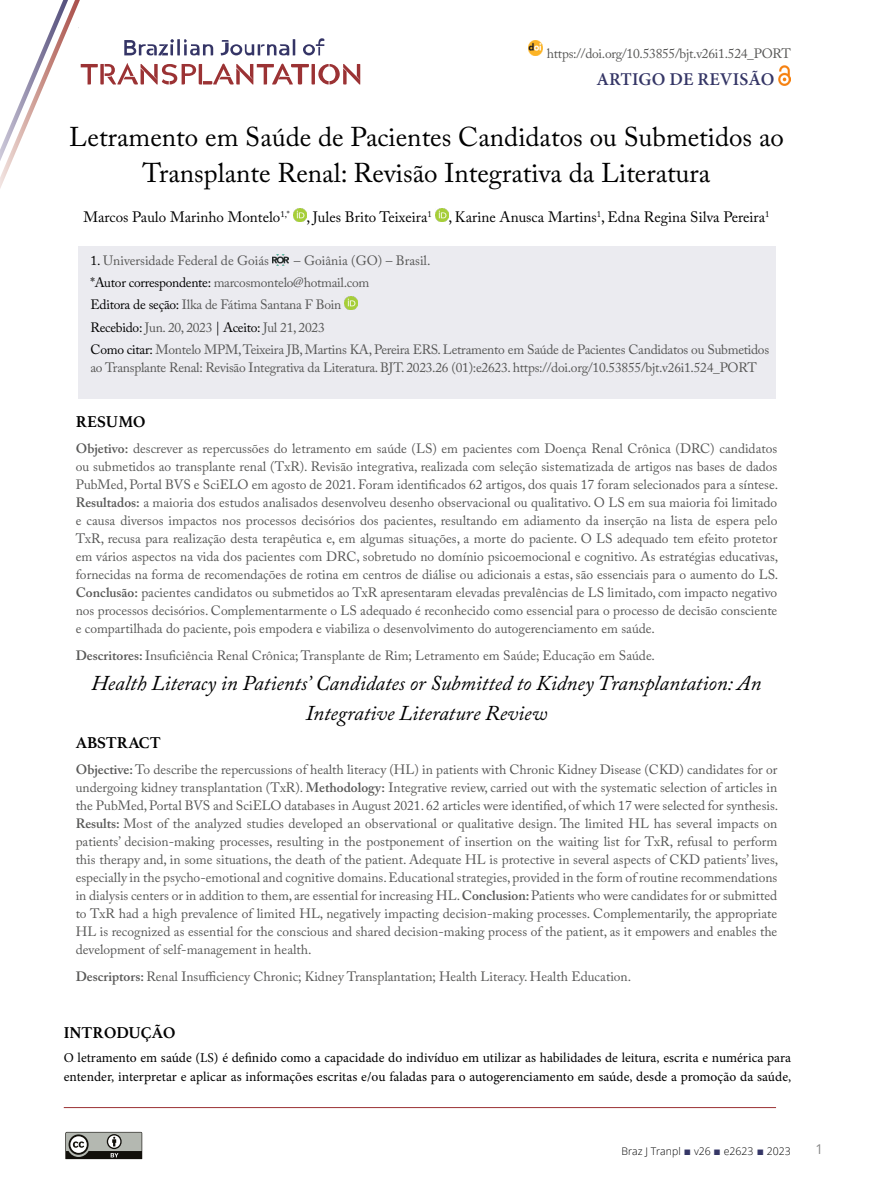
<style>
.page{position:relative;width:893px;height:1191px;background:#fff}
.page>*{position:absolute;margin:0;border:0;box-sizing:border-box;transform-origin:0 0}
.t1{font:27px/36px "Adobe Caslon Pro";color:#000;text-align:center}
.t2{font:italic 21px/30px "Adobe Caslon Pro";color:#000;text-align:center}
.t3{font:600 18px "Minion Pro";letter-spacing:.01em;color:#353666}
.t4{font:700 16.5px "Athelas";color:#000}
.t5{font:15px "Adobe Caslon Pro";color:#000}
.t6{font:13.5px/18px "Adobe Caslon Pro";letter-spacing:-.02em;color:#575756;text-align:justify}
.t7{font:13.5px/19.5px "Minion Pro";color:#000}
.t8{font:13.5px "Adobe Caslon Pro";color:#575756}
.t9{font:13.5px "Open Sans";color:#878787}
.t10{font:300 10.5px "Open Sans";color:#000}
.s1{color:#000}
.s2{font-weight:600}
.s3{font-family:"Times New Roman";font-weight:400;font-size:12px;color:#353666}
</style>
<div class="page">
<svg style="left:436px;top:209px;width:12px;height:13px"></svg>
<div style="left:78px;top:246px;width:697px;height:152px;background:#ebebf0"></div>
<img style="left:273px;top:254px;width:16px;height:12px">
<svg style="left:344px;top:297px;width:13px;height:12px"></svg>
<svg style="left:0;top:0;width:360px;height:222px"></svg>
<img style="left:528px;top:41px;width:15px;height:14px">
<img style="left:778px;top:66px;width:12px;height:19px">
<hr style="left:64px;top:1107px;width:712px;height:1px;background:#9b3134">
<svg style="left:65px;top:1131px;width:78px;height:28px;background:#858681"></svg>
<p class="t6" style="left:547px;top:45px;width:245px">https://doi.org/10.53855/bjt.v26i1.524_PORT</p>
<h3 class="t3" style="left:596px;top:67px;width:180px">ARTIGO DE REVISÃO</h3>
<h1 class="t1" style="left:69px;top:119px;width:716px">Letramento em Saúde de Pacientes Candidatos ou Submetidos ao<br>Transplante Renal: Revisão Integrativa da Literatura</h1>
<p class="t5" style="left:83px;top:208px;width:688px">Marcos Paulo Marinho Montelo<sup>1,*</sup> , Jules Brito Teixeira<sup>1</sup> , Karine Anusca Martins<sup>1</sup>, Edna Regina Silva Pereira<sup>1</sup></p>
<p class="t8" style="left:91px;top:252px;width:180px"><span class="s1">1.</span> Universidade Federal de Goiás</p>
<p class="t6" style="left:91px;top:249px;width:680px;line-height:22.2px;text-align:left;text-indent:203px">– Goiânia (GO) – Brasil.<br><span class="s1">*Autor correspondente:</span> marcosmontelo@hotmail.com<br><span class="s1">Editora de seção:</span> Ilka de Fátima Santana F Boin<br><span class="s1">Recebido:</span> Jun. 20, 2023 <span class="s1">| Aceito:</span> Jul 21, 2023<br><span class="s1">Como citar:</span> Montelo MPM, Teixeira JB, Martins KA, Pereira ERS. Letramento em Saúde de Pacientes Candidatos ou Submetidos</p>
<p class="t6" style="left:91px;top:358px;width:668px">ao Transplante Renal: Revisão Integrativa da Literatura. BJT. 2023.26 (01):e2623. https://doi.org/10.53855/bjt.v26i1.524_PORT</p>
<p class="t4" style="left:76px;top:408px;width:71px">RESUMO</p>
<p class="t6" style="left:76px;top:439px;width:704px"><span class="s2">Objetivo:</span> descrever as repercussões do letramento em saúde (LS) em pacientes com Doença Renal Crônica (DRC) candidatos ou submetidos ao transplante renal (TxR). Revisão integrativa, realizada com seleção sistematizada de artigos nas bases de dados PubMed, Portal BVS e SciELO em agosto de 2021. Foram identificados 62 artigos, dos quais 17 foram selecionados para a síntese.<br><span class="s2">Resultados:</span> a maioria dos estudos analisados desenvolveu desenho observacional ou qualitativo. O LS em sua maioria foi limitado e causa diversos impactos nos processos decisórios dos pacientes, resultando em adiamento da inserção na lista de espera pelo TxR, recusa para realização desta terapêutica e, em algumas situações, a morte do paciente. O LS adequado tem efeito protetor em vários aspectos na vida dos pacientes com DRC, sobretudo no domínio psicoemocional e cognitivo. As estratégias educativas, fornecidas na forma de recomendações de rotina em centros de diálise ou adicionais a estas, são essenciais para o aumento do LS.<br><span class="s2">Conclusão:</span> pacientes candidatos ou submetidos ao TxR apresentaram elevadas prevalências de LS limitado, com impacto negativo nos processos decisórios. Complementarmente o LS adequado é reconhecido como essencial para o processo de decisão consciente e compartilhada do paciente, pois empodera e viabiliza o desenvolvimento do autogerenciamento em saúde.</p>
<p class="t8" style="left:76px;top:647px;width:581px"><span class="s2">Descritores:</span> Insuficiência Renal Crônica; Transplante de Rim; Letramento em Saúde; Educação em Saúde.</p>
<h2 class="t2" style="left:92px;top:667px;width:671px">Health Literacy in Patients’ Candidates or Submitted to Kidney Transplantation: An<br>Integrative Literature Review</h2>
<p class="t4" style="left:76px;top:729px;width:87px">ABSTRACT</p>
<p class="t6" style="left:76px;top:760px;width:704px"><span class="s2">Objective:</span> To describe the repercussions of health literacy (HL) in patients with Chronic Kidney Disease (CKD) candidates for or undergoing kidney transplantation (TxR). <span class="s2">Methodology:</span> Integrative review, carried out with the systematic selection of articles in the PubMed, Portal BVS and SciELO databases in August 2021. 62 articles were identified, of which 17 were selected for synthesis.<br><span class="s2">Results:</span> Most of the analyzed studies developed an observational or qualitative design. The limited HL has several impacts on patients’ decision-making processes, resulting in the postponement of insertion on the waiting list for TxR, refusal to perform this therapy and, in some situations, the death of the patient. Adequate HL is protective in several aspects of CKD patients’ lives, especially in the psycho-emotional and cognitive domains. Educational strategies, provided in the form of routine recommendations in dialysis centers or in addition to them, are essential for increasing HL. <span class="s2">Conclusion:</span> Patients who were candidates for or submitted to TxR had a high prevalence of limited HL, negatively impacting decision-making processes. Complementarily, the appropriate HL is recognized as essential for the conscious and shared decision-making process of the patient, as it empowers and enables the development of self-management in health.</p>
<p class="t8" style="left:76px;top:968px;width:557px"><span class="s2">Descriptors:</span> Renal Insufficiency Chronic; Kidney Transplantation; Health Literacy. Health Education.</p>
<p class="t4" style="left:64px;top:1019px;width:113px">INTRODUÇÃO</p>
<p class="t7" style="left:64px;top:1047px;width:729px">O letramento em saúde (LS) é definido como a capacidade do indivíduo em utilizar as habilidades de leitura, escrita e numérica para entender, interpretar e aplicar as informações escritas e/ou faladas para o autogerenciamento em saúde, desde a promoção da saúde,</p>
<p class="t10" style="left:622px;top:1144px;width:171px">Braz J Tranpl <span class="s3">■</span> v26 <span class="s3">■</span> e2623 <span class="s3">■</span> 2023</p>
<p class="t9" style="left:816px;top:1139px;width:9px">1</p>
</div>
